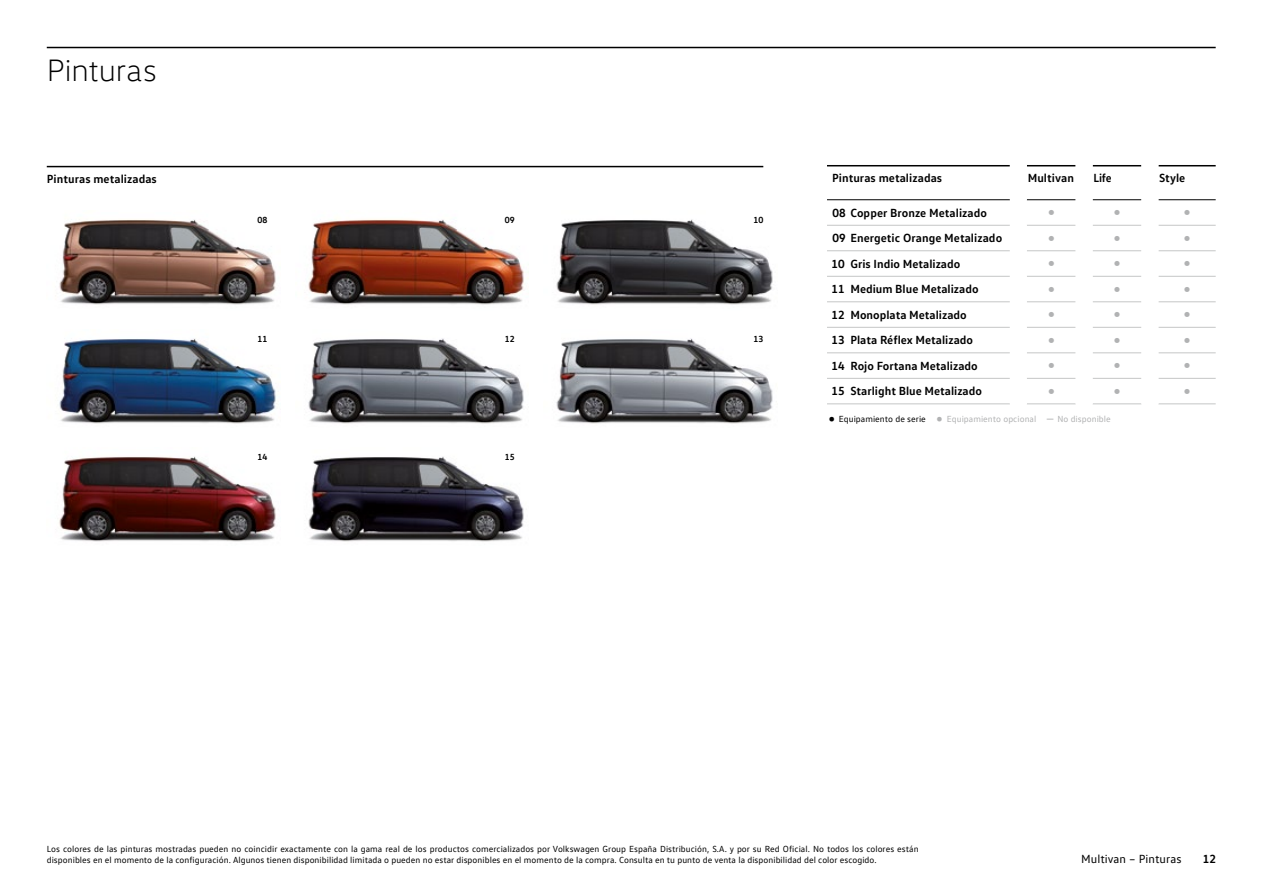
<style>
.page{position:relative;width:1263px;height:893px;background:#fff}
.page>*{position:absolute;margin:0;border:0;box-sizing:border-box;transform-origin:0 0}
.t1{font:300 31.5px "VW Head";letter-spacing:.005em;color:#000}
.t2{font:700 12px "VW Text";color:#000}
.t3{font:12px "VW Text";letter-spacing:.005em;color:#000}
.t4{font:700 12px "VW Text";color:#000;scale:.96 1}
.t5{font:9px/10.8px "VW Text";letter-spacing:.005em;color:#000}
.t6{font:9px "VW Text";letter-spacing:.005em;color:#b1b2b3}
.t7{font:700 9px "VW Text";color:#000}
.t8{font:7.5px "VW Text";color:#b1b2b3}
.s1{font-size:27px}
.s2{font-weight:300;font-size:18px}
</style>
<div class="page">
<hr style="left:47px;top:47px;width:1169px;height:1px;background:#000">
<img style="left:308px;top:219px;width:216px;height:86px">
<img style="left:308px;top:338px;width:216px;height:86px">
<img style="left:308px;top:456px;width:216px;height:86px">
<img style="left:556px;top:219px;width:217px;height:86px">
<img style="left:556px;top:338px;width:217px;height:86px">
<img style="left:59px;top:219px;width:217px;height:86px">
<img style="left:59px;top:339px;width:217px;height:85px">
<img style="left:59px;top:456px;width:217px;height:86px">
<hr style="left:827px;top:251px;width:183px;height:1px;background:#c5c6c6">
<hr style="left:827px;top:276px;width:183px;height:1px;background:#c5c6c6">
<hr style="left:827px;top:302px;width:183px;height:1px;background:#c5c6c6">
<hr style="left:827px;top:327px;width:183px;height:1px;background:#c5c6c6">
<hr style="left:827px;top:353px;width:183px;height:1px;background:#c5c6c6">
<hr style="left:827px;top:378px;width:183px;height:1px;background:#c5c6c6">
<hr style="left:1027px;top:225px;width:49px;height:1px;background:#c5c6c6">
<hr style="left:1093px;top:225px;width:48px;height:1px;background:#c5c6c6">
<hr style="left:1158px;top:225px;width:58px;height:1px;background:#c5c6c6">
<hr style="left:1027px;top:251px;width:49px;height:1px;background:#c5c6c6">
<hr style="left:1093px;top:251px;width:48px;height:1px;background:#c5c6c6">
<hr style="left:1158px;top:251px;width:58px;height:1px;background:#c5c6c6">
<hr style="left:1027px;top:276px;width:49px;height:1px;background:#c5c6c6">
<hr style="left:1093px;top:276px;width:48px;height:1px;background:#c5c6c6">
<hr style="left:1158px;top:276px;width:58px;height:1px;background:#c5c6c6">
<hr style="left:1027px;top:302px;width:49px;height:1px;background:#c5c6c6">
<hr style="left:1093px;top:302px;width:48px;height:1px;background:#c5c6c6">
<hr style="left:1158px;top:302px;width:58px;height:1px;background:#c5c6c6">
<hr style="left:1027px;top:327px;width:49px;height:1px;background:#c5c6c6">
<hr style="left:1093px;top:327px;width:48px;height:1px;background:#c5c6c6">
<hr style="left:1158px;top:327px;width:58px;height:1px;background:#c5c6c6">
<hr style="left:1027px;top:353px;width:49px;height:1px;background:#c5c6c6">
<hr style="left:1093px;top:353px;width:48px;height:1px;background:#c5c6c6">
<hr style="left:1158px;top:353px;width:58px;height:1px;background:#c5c6c6">
<hr style="left:1027px;top:378px;width:49px;height:1px;background:#c5c6c6">
<hr style="left:1093px;top:378px;width:48px;height:1px;background:#c5c6c6">
<hr style="left:1158px;top:378px;width:58px;height:1px;background:#c5c6c6">
<hr style="left:827px;top:404px;width:183px;height:1px;background:#c5c6c6">
<hr style="left:1027px;top:404px;width:49px;height:1px;background:#c5c6c6">
<hr style="left:1093px;top:404px;width:48px;height:1px;background:#c5c6c6">
<hr style="left:1158px;top:404px;width:58px;height:1px;background:#c5c6c6">
<hr style="left:827px;top:165px;width:183px;height:1px;background:#000">
<hr style="left:1027px;top:165px;width:49px;height:1px;background:#000">
<hr style="left:1093px;top:165px;width:48px;height:1px;background:#000">
<hr style="left:1158px;top:165px;width:58px;height:1px;background:#000">
<hr style="left:827px;top:199px;width:183px;height:1px;background:#000">
<hr style="left:1027px;top:199px;width:49px;height:1px;background:#000">
<hr style="left:1093px;top:199px;width:48px;height:1px;background:#000">
<hr style="left:1158px;top:199px;width:58px;height:1px;background:#000">
<hr style="left:827px;top:225px;width:183px;height:1px;background:#c5c6c6">
<hr style="left:47px;top:166px;width:716px;height:1px;background:#000">
<h1 class="t1" style="left:47px;top:51px;width:112px">Pinturas</h1>
<h2 class="t2" style="left:47px;top:171px;width:112px">Pinturas metalizadas</h2>
<p class="t7" style="left:258px;top:214px;width:11px">08</p>
<p class="t7" style="left:258px;top:333px;width:11px">11</p>
<p class="t7" style="left:258px;top:451px;width:11px">14</p>
<p class="t7" style="left:505px;top:214px;width:11px">09</p>
<p class="t7" style="left:505px;top:333px;width:11px">12</p>
<p class="t7" style="left:505px;top:451px;width:11px">15</p>
<p class="t7" style="left:753px;top:214px;width:11px">10</p>
<p class="t7" style="left:753px;top:333px;width:11px">13</p>
<h2 class="t2" style="left:832px;top:170px;width:112px">Pinturas metalizadas</h2>
<h2 class="t2" style="left:1028px;top:170px;width:48px">Multivan</h2>
<h2 class="t4" style="left:1093px;top:170px;width:21px">Life</h2>
<h2 class="t2" style="left:1159px;top:170px;width:28px">Style</h2>
<h2 class="t2" style="left:832px;top:205px;width:156px">08 Copper Bronze Metalizado</h2>
<p class="t8" style="left:1048px;top:208px;width:7px">●</p>
<p class="t8" style="left:1114px;top:208px;width:7px">●</p>
<p class="t8" style="left:1184px;top:208px;width:7px">●</p>
<h2 class="t2" style="left:832px;top:230px;width:171px">09 Energetic Orange Metalizado</h2>
<p class="t8" style="left:1048px;top:234px;width:7px">●</p>
<p class="t8" style="left:1114px;top:234px;width:7px">●</p>
<p class="t8" style="left:1184px;top:234px;width:7px">●</p>
<h2 class="t2" style="left:831px;top:256px;width:130px">10 Gris Indio Metalizado</h2>
<p class="t8" style="left:1048px;top:259px;width:7px">●</p>
<p class="t8" style="left:1114px;top:259px;width:7px">●</p>
<p class="t8" style="left:1184px;top:259px;width:7px">●</p>
<h2 class="t2" style="left:831px;top:281px;width:149px">11 Medium Blue Metalizado</h2>
<p class="t8" style="left:1048px;top:285px;width:7px">●</p>
<p class="t8" style="left:1114px;top:285px;width:7px">●</p>
<p class="t8" style="left:1184px;top:285px;width:7px">●</p>
<h2 class="t2" style="left:831px;top:307px;width:137px">12 Monoplata Metalizado</h2>
<p class="t8" style="left:1048px;top:310px;width:7px">●</p>
<p class="t8" style="left:1114px;top:310px;width:7px">●</p>
<p class="t8" style="left:1184px;top:310px;width:7px">●</p>
<h2 class="t2" style="left:831px;top:332px;width:143px">13 Plata Réflex Metalizado</h2>
<p class="t8" style="left:1048px;top:336px;width:7px">●</p>
<p class="t8" style="left:1114px;top:336px;width:7px">●</p>
<p class="t8" style="left:1184px;top:336px;width:7px">●</p>
<h2 class="t2" style="left:831px;top:358px;width:148px">14 Rojo Fortana Metalizado</h2>
<p class="t8" style="left:1048px;top:361px;width:7px">●</p>
<p class="t8" style="left:1114px;top:361px;width:7px">●</p>
<p class="t8" style="left:1184px;top:361px;width:7px">●</p>
<h2 class="t2" style="left:831px;top:383px;width:152px">15 Starlight Blue Metalizado</h2>
<p class="t8" style="left:1048px;top:387px;width:7px">●</p>
<p class="t8" style="left:1114px;top:387px;width:7px">●</p>
<p class="t8" style="left:1184px;top:387px;width:7px">●</p>
<p class="t5" style="left:827px;top:414px;width:100px"><span class="s1">•</span> Equipamiento de serie</p>
<p class="t6" style="left:935px;top:414px;width:177px"><span class="s1">•</span> Equipamiento opcional <span class="s2">–</span> No disponible</p>
<p class="t5" style="left:47px;top:844px;width:873px">Los colores de las pinturas mostradas pueden no coincidir exactamente con la gama real de los productos comercializados por Volkswagen Group España Distribución, S.A. y por su Red Oficial. No todos los colores están disponibles en el momento de la configuración. Algunos tienen disponibilidad limitada o pueden no estar disponibles en el momento de la compra. Consulta en tu punto de venta la disponibilidad del color escogido.</p>
<h2 class="t3" style="left:1081px;top:852px;width:102px">Multivan – Pinturas</h2>
<h2 class="t2" style="left:1203px;top:851px;width:15px">12</h2>
</div>
